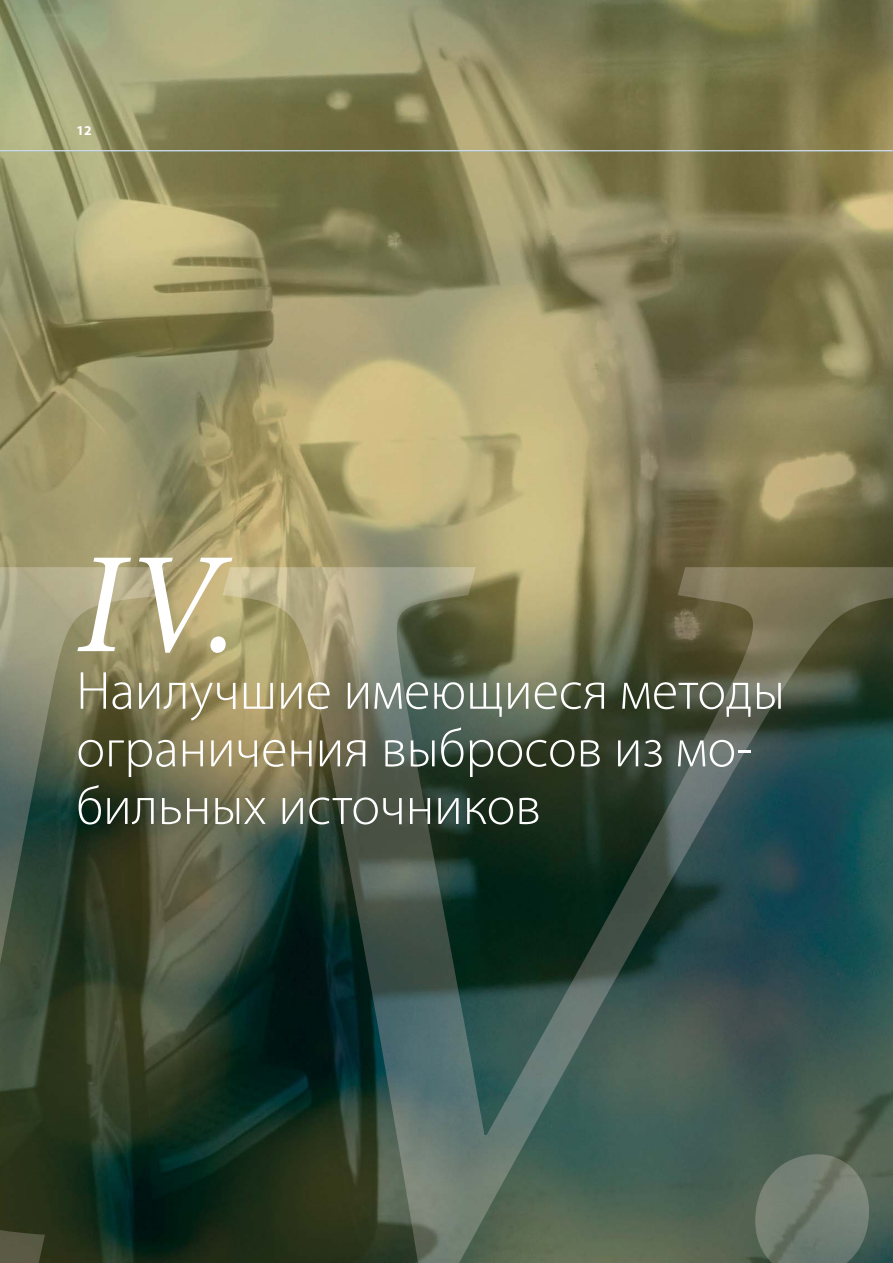
<style>
.page{position:relative;width:893px;height:1263px;background:#fff}
.page>*{position:absolute;margin:0;border:0;box-sizing:border-box;transform-origin:0 0}
.t1{font:italic 144px "Minion Pro";color:#fff}
.t2{font:300 54px/57.6px "Myriad Pro";color:#fff}
.t3{font:700 13.5px "Myriad Pro";color:#fff}
</style>
<div class="page">
<img style="left:1px;top:0;width:892px;height:567px">
<img style="left:1px;top:567px;width:892px;height:695px">
<hr style="left:1px;top:151px;width:892px;height:1px;background:#fff">
<p class="t3" style="left:76px;top:123px;width:17px">12</p>
<h1 class="t1" style="left:76px;top:517px;width:164px">IV.</h1>
<p class="t2" style="left:76px;top:661px;width:710px">Наилучшие имеющиеся методы ограничения выбросов из мо&shy;бильных источников</p>
</div>
